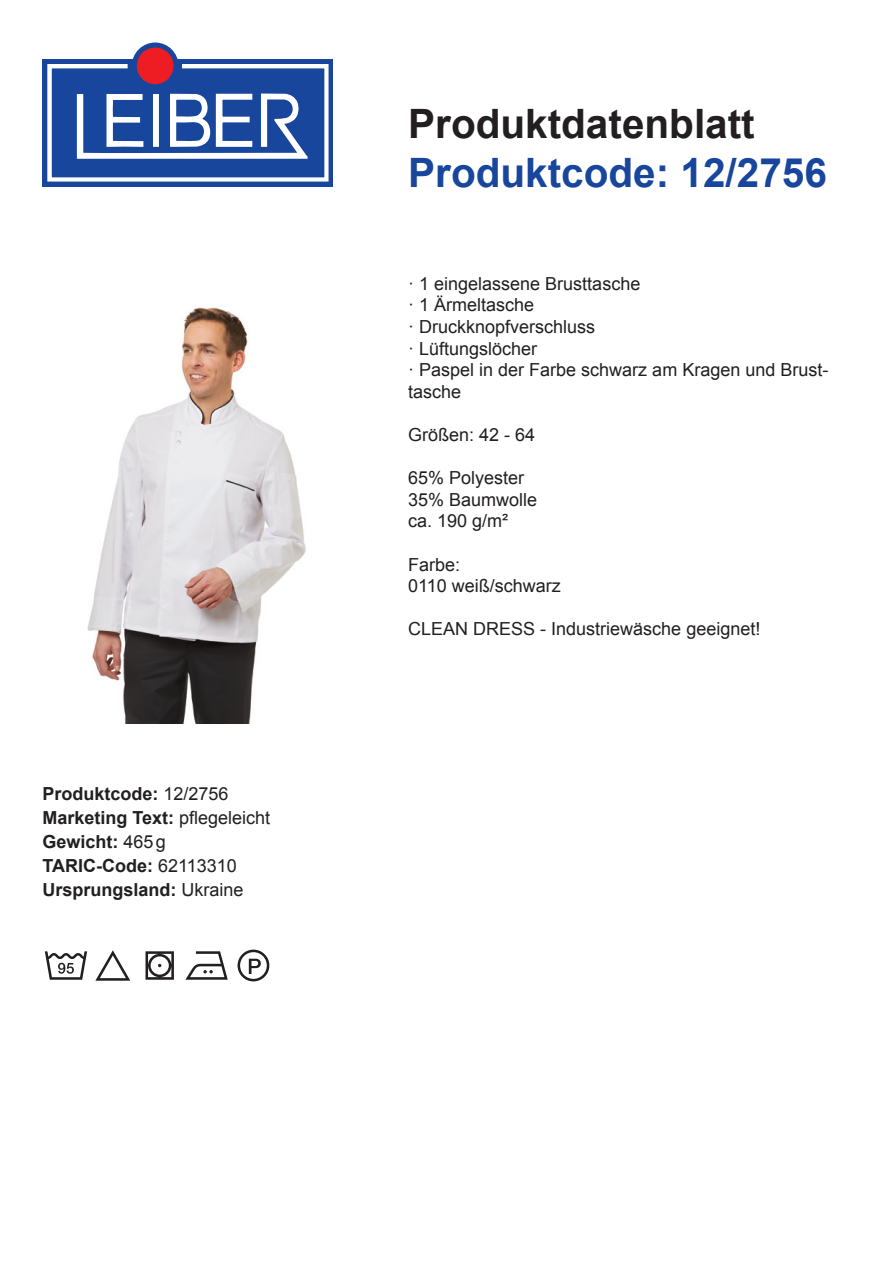
<style>
.page{position:relative;width:893px;height:1263px;background:#fff}
.page>*{position:absolute;margin:0;border:0;box-sizing:border-box;transform-origin:0 0}
.t1{font:700 40.5px "Arial";color:#18469d}
.t2{font:700 40.5px "Arial";color:#231f20}
.t3{font:18px/21.6px "Arial";color:#231f20}
.t4{font:700 18px/24px "Arial";color:#231f20}
.s1{font-weight:400}
</style>
<div class="page">
<div style="left:43px;top:59px;width:290px;height:127px;background:#18469d"></div>
<svg style="left:47px;top:64px;width:282px;height:118px"></svg>
<svg style="left:132px;top:43px;width:47px;height:46px"></svg>
<div style="left:138px;top:48px;width:35px;height:36px;background:#ee1d23;border-radius:50%"></div>
<div style="left:137px;top:48px;width:37px;height:36px;border:1px solid #ee1d23;border-radius:50%"></div>
<img style="left:87px;top:307px;width:219px;height:416px">
<svg style="left:45px;top:951px;width:42px;height:29px"></svg>
<svg style="left:95px;top:950px;width:35px;height:31px"></svg>
<svg style="left:146px;top:951px;width:28px;height:29px"></svg>
<svg style="left:185px;top:951px;width:43px;height:29px"></svg>
<svg style="left:238px;top:949px;width:31px;height:32px"></svg>
<p class="t4" style="left:43px;top:782px;width:229px">Produktcode: <span class="s1">12/2756<br></span>Marketing Text: <span class="s1">pflegeleicht<br></span>Gewicht: <span class="s1">465g<br></span>TARIC-Code: <span class="s1">62113310<br></span>Ursprungsland: <span class="s1">Ukraine</span></p>
<h1 class="t2" style="left:408px;top:97px;width:348px">Produktdatenblatt</h1>
<h1 class="t1" style="left:408px;top:146px;width:420px">Produktcode: 12/2756</h1>
<p class="t3" style="left:408px;top:273px;width:422px">· 1 eingelassene Brusttasche<br>· 1 Ärmeltasche<br>· Druckknopfverschluss<br>· Lüftungslöcher<br>· Paspel in der Farbe schwarz am Kragen und Brust&shy;tasche</p>
<p class="t3" style="left:408px;top:424px;width:129px">Größen: 42 - 64</p>
<p class="t3" style="left:408px;top:467px;width:131px">65% Polyester<br>35% Baumwolle ca. 190 g/m²</p>
<p class="t3" style="left:408px;top:554px;width:154px">Farbe:<br>0110 weiß/schwarz</p>
<p class="t3" style="left:408px;top:618px;width:354px">CLEAN DRESS - Industriewäsche geeignet!</p>
</div>
